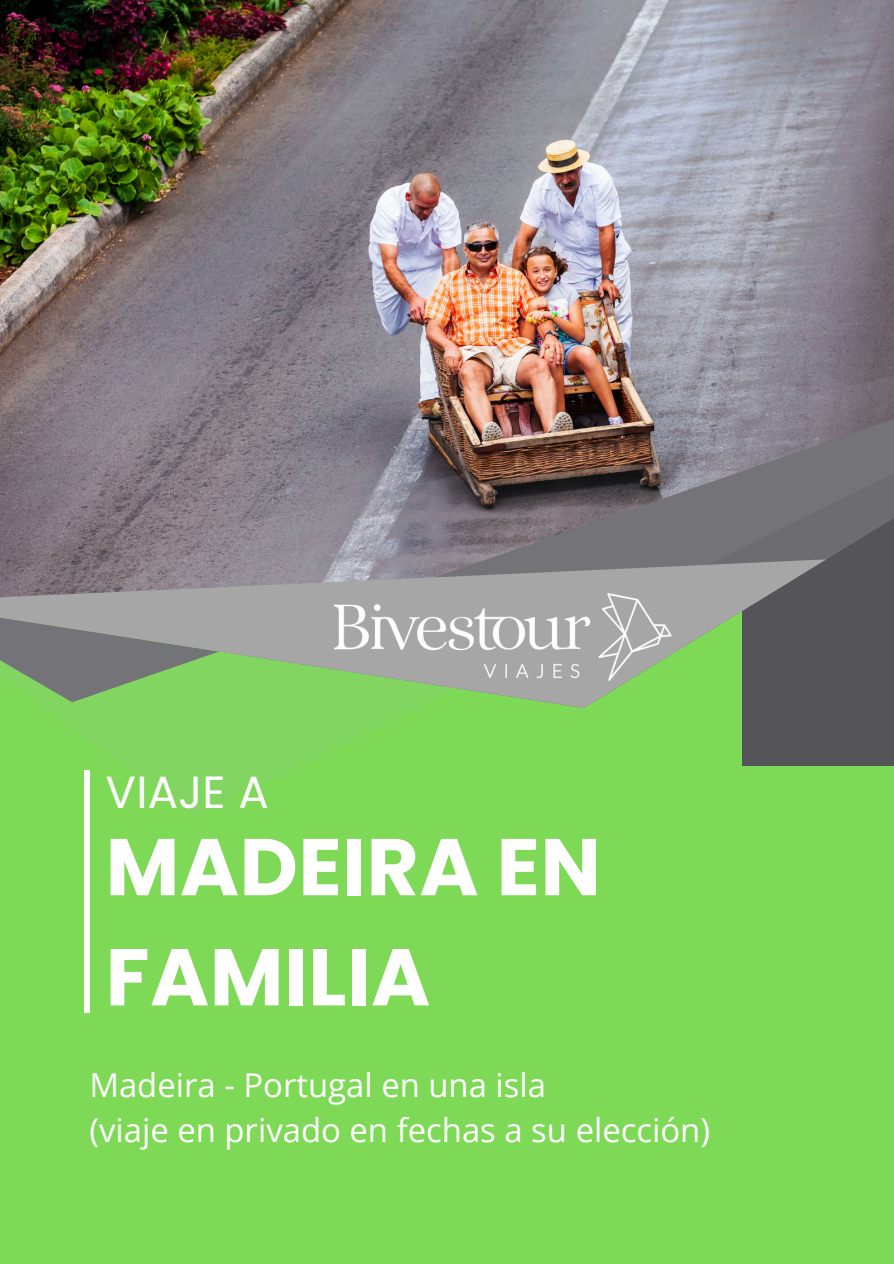
<style>
.page{position:relative;width:894px;height:1264px;background:#fff}
.page>*{position:absolute;margin:0;border:0;box-sizing:border-box;transform-origin:0 0}
.t1{font:700 80.25px/110.1px "Poppins";letter-spacing:.005em;color:#fefefe}
.t2{font:45.15px "Poppins";letter-spacing:.005em;color:#fefefe}
.t3{font:32.85px "Open Sans";color:#fefefe}
</style>
<div class="page">
<div style="left:0;top:0;width:893px;height:1263px;background:#7ed957"></div>
<img style="left:0;top:0;width:893px;height:291px">
<img style="left:0;top:291px;width:893px;height:558px">
<svg style="left:0;top:488px;width:840px;height:301px"></svg>
<div style="left:84px;top:770px;width:5px;height:243px;background:#fefefe"></div>
<img style="left:208px;top:426px;width:555px;height:393px">
<p class="t2" style="left:106px;top:761px;width:165px">VIAJE A</p>
<p class="t1" style="left:106px;top:812px;width:496px">MADEIRA EN<br>FAMILIA</p>
<p class="t3" style="left:89px;top:1061px;width:458px">Madeira - Portugal en una isla</p>
<h2 class="t3" style="left:89px;top:1106px;width:622px">(viaje en privado en fechas a su elección)</h2>
</div>
